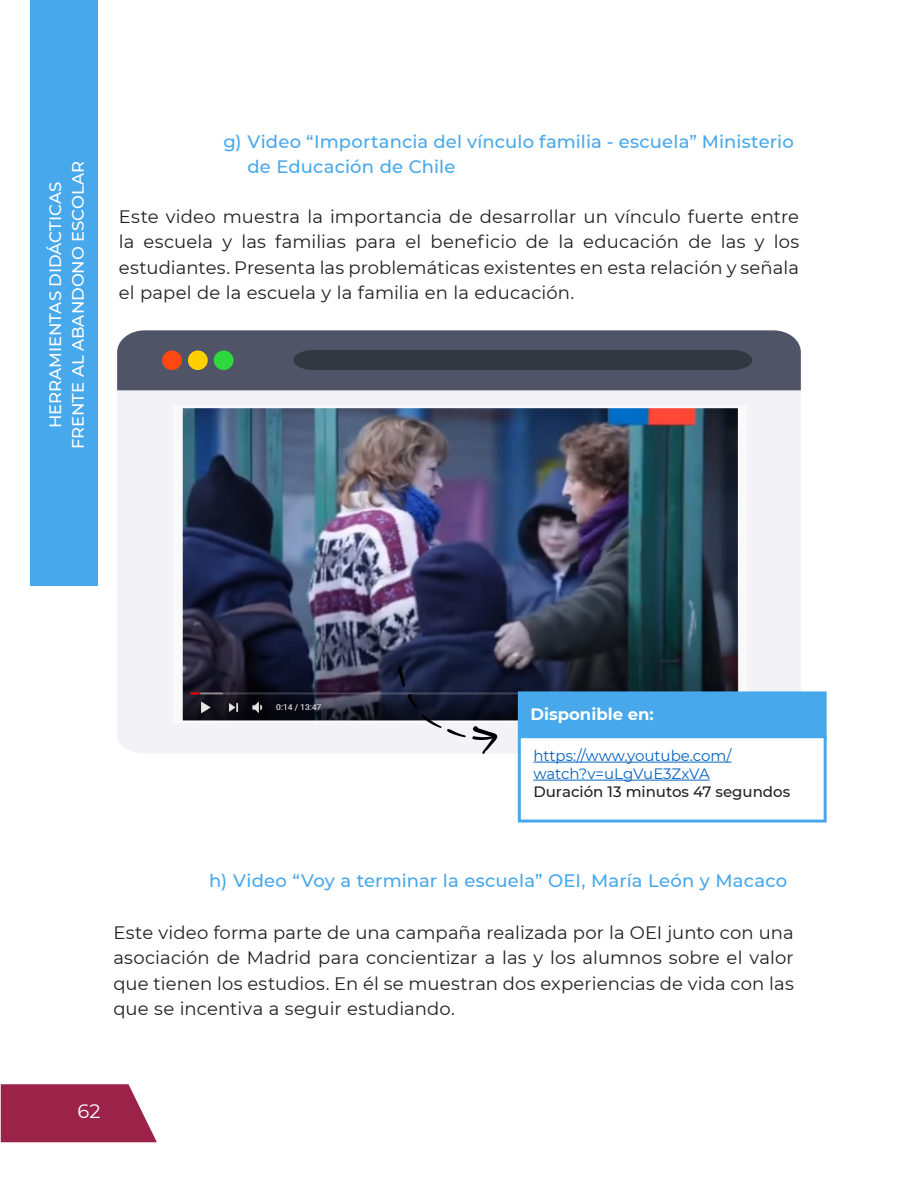
<style>
.page{position:relative;width:918px;height:1188px;background:#fff}
.page>*{position:absolute;margin:0;border:0;box-sizing:border-box;transform-origin:0 0}
.t1{font:19.5px "Montserrat";color:#fff}
.t2{font:18px/25.5px "Montserrat";letter-spacing:.005em;color:#231f20;text-align:justify}
.t3{font:500 18px/25.5px "Montserrat";letter-spacing:.01em;color:#47a8eb}
.t4{font:500 16.5px "Montserrat";color:#fff}
.t5{font:700 16.5px "Montserrat";color:#fff}
.t6{font:15px/18px "Montserrat";letter-spacing:-.005em;color:#0563c1}
.t7{font:500 15px "Montserrat";color:#231f20}
</style>
<div class="page">
<svg style="left:1px;top:1084px;width:156px;height:58px;background:#a43658"></svg>
<div style="left:117px;top:390px;width:684px;height:364px;background:#f2f2f7"></div>
<svg style="left:117px;top:330px;width:684px;height:60px;background:#4b505f"></svg>
<div style="left:162px;top:351px;width:20px;height:19px;background:#ff4712;border-radius:50%"></div>
<div style="left:188px;top:351px;width:20px;height:19px;background:#ffcf00;border-radius:50%"></div>
<div style="left:214px;top:351px;width:20px;height:19px;background:#2ed93d;border-radius:50%"></div>
<div style="left:30px;top:0;width:67px;height:585px;background:#47a8eb"></div>
<img style="left:174px;top:405px;width:572px;height:318px">
<div style="left:518px;top:691px;width:309px;height:47px;background:#47a8eb;border:3px solid #47a8eb"></div>
<div style="left:518px;top:735px;width:309px;height:88px;background:#fff;border:3px solid #47a8eb"></div>
<hr style="left:533px;top:762px;width:199px;height:1px;background:#0563c1">
<hr style="left:533px;top:780px;width:177px;height:1px;background:#0563c1">
<svg style="left:472px;top:726px;width:26px;height:28px"></svg>
<svg style="left:407px;top:694px;width:59px;height:43px"></svg>
<svg style="left:398px;top:667px;width:7px;height:20px"></svg>
<p class="t4" style="left:44px;top:428px;width:248px;rotate:-90deg">HERRAMIENTAS DIDÁCTICAS</p>
<p class="t4" style="left:66px;top:449px;width:290px;rotate:-90deg">FRENTE AL ABANDONO ESCOLAR</p>
<p class="t3" style="left:247px;top:128px;width:548px;text-indent:-24px">g) Video “Importancia del vínculo familia - escuela” Ministerio de Educación de Chile</p>
<p class="t2" style="left:119px;top:203px;width:682px">Este video muestra la importancia de desarrollar un vínculo fuerte entre la escuela y las familias para el beneficio de la educación de las y los estudiantes. Presenta las problemáticas existentes en esta relación y señala el papel de la escuela y la familia en la educación.</p>
<p class="t5" style="left:530px;top:702px;width:125px">Disponible en:</p>
<p class="t6" style="left:533px;top:746px;width:200px">https://www.youtube.com/ watch?v=uLgVuE3ZxVA</p>
<p class="t7" style="left:533px;top:781px;width:258px">Duración 13 minutos 47 segundos</p>
<p class="t3" style="left:209px;top:868px;width:580px">h) Video “Voy a terminar la escuela” OEI, María León y Macaco</p>
<p class="t2" style="left:113px;top:919px;width:682px">Este video forma parte de una campaña realizada por la OEI junto con una asociación de Madrid para concientizar a las y los alumnos sobre el valor que tienen los estudios. En él se muestran dos experiencias de vida con las que se incentiva a seguir estudiando.</p>
<p class="t1" style="left:77px;top:1098px;width:24px">62</p>
</div>
